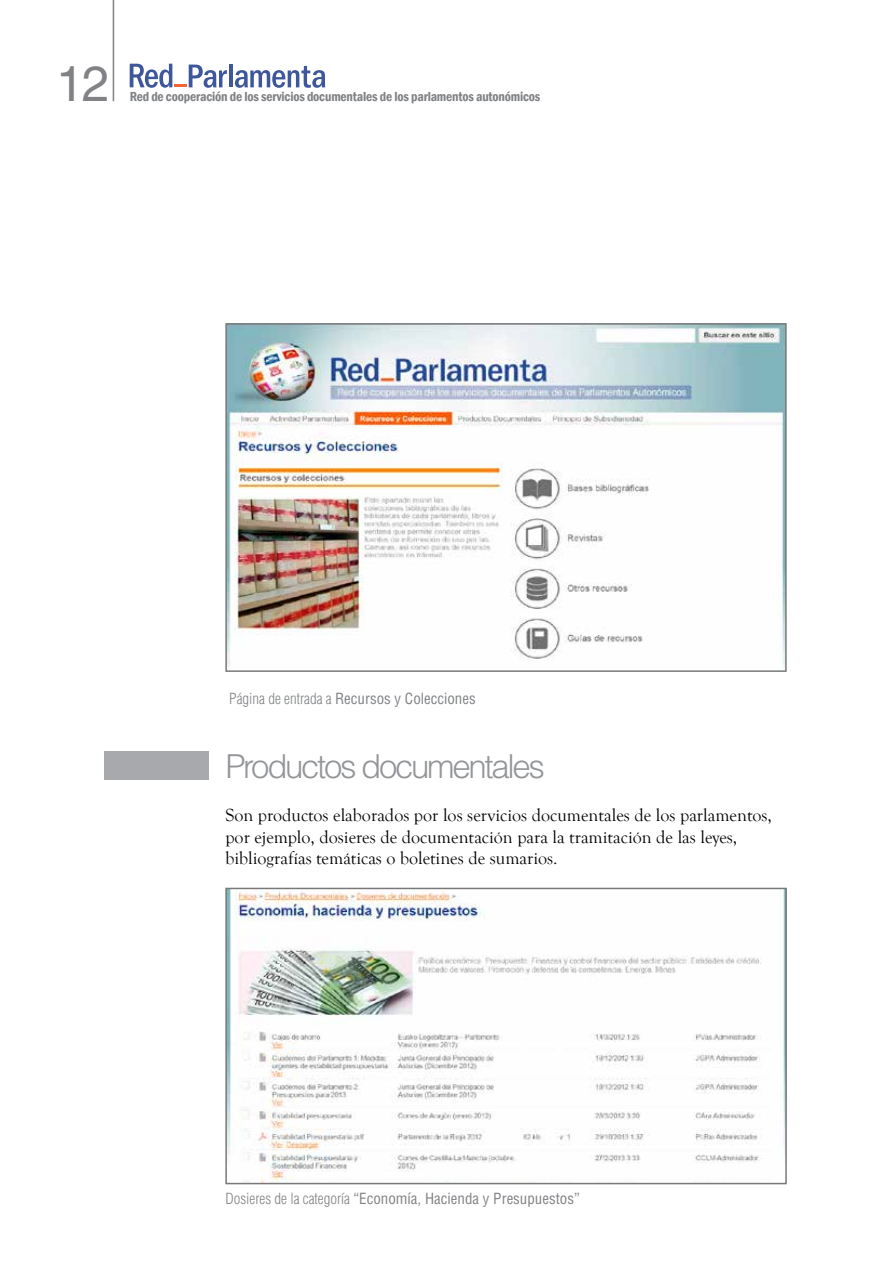
<style>
.page{position:relative;width:893px;height:1263px;background:#fff}
.page>*{position:absolute;margin:0;border:0;box-sizing:border-box;transform-origin:0 0}
.t1{font:49.5px "Helvetica LT Std";color:#808285}
.t2{font:300 33px "Helvetica LT Std";letter-spacing:-.07em;color:#939598}
.t3{font:18px/21.6px "Goudy Old Style T";color:#000}
.t4{font:condensed 15px "Helvetica LT Std";color:#808285}
.t5{font:600 condensed 13.5px "Franklin Gothic";letter-spacing:-.015em;color:#808285}
.s1{font-weight:300}
</style>
<div class="page">
<hr style="left:113px;top:0;width:1px;height:101px;background:#808285">
<hr style="left:229px;top:65px;width:4px;height:22px;background:#3e579b">
<svg style="left:235px;top:66px;width:90px;height:22px"></svg>
<svg style="left:130px;top:64px;width:97px;height:24px"></svg>
<img style="left:228px;top:326px;width:556px;height:343px">
<div style="left:225px;top:323px;width:562px;height:349px;border:2px solid #79797a"></div>
<div style="left:104px;top:752px;width:104px;height:28px;background:#a7a9ac"></div>
<img style="left:228px;top:891px;width:556px;height:290px">
<div style="left:225px;top:888px;width:562px;height:296px;border:2px solid #79797a"></div>
<h1 class="t1" style="left:56px;top:55px;width:55px">12</h1>
<p class="t5" style="left:130px;top:87px;width:412px">Red de cooperación de los servicios documentales de los parlamentos autonómicos</p>
<p class="t4" style="left:229px;top:689px;width:248px"><span class="s1">Página de entrada a</span> Recursos y Colecciones</p>
<h2 class="t2" style="left:225px;top:746px;width:321px">Productos documentales</h2>
<p class="t3" style="left:225px;top:805px;width:548px">Son productos elaborados por los servicios documentales de los parlamentos, por ejemplo, dosieres de documentación para la tramitación de las leyes, bibliografías temáticas o boletines de sumarios.</p>
<p class="t4" style="left:225px;top:1189px;width:356px"><span class="s1">Dosieres de la categoría</span> “Economía, Hacienda y Presupuestos”</p>
</div>
